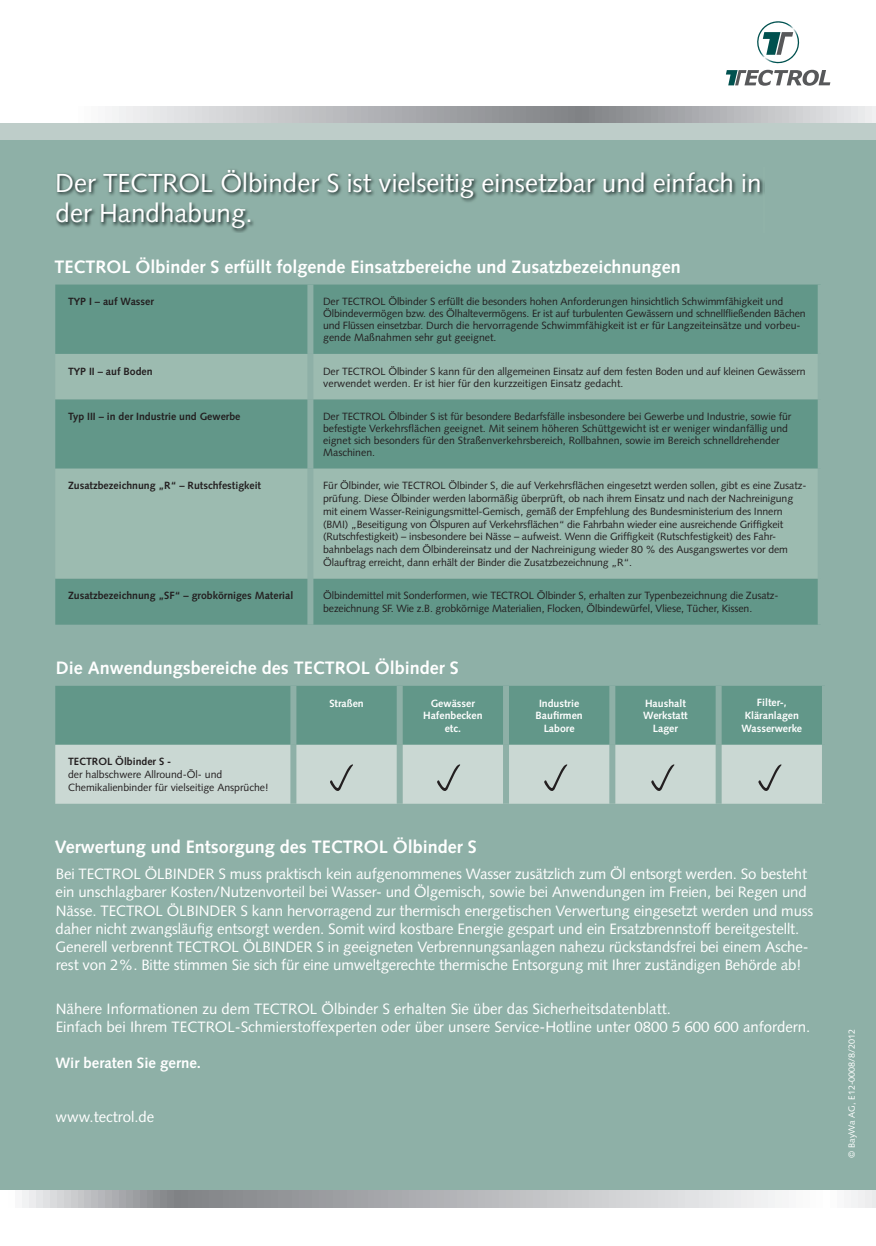
<style>
.page{position:relative;width:876px;height:1246px;background:#fff}
.page>*{position:absolute;margin:0;border:0;box-sizing:border-box;transform-origin:0 0}
.t1{font:26.1px/30px "Syntax";color:#fff}
.t2{font:700 18px "Syntax";color:#fff}
.t3{font:15px/18px "Syntax";letter-spacing:-.01em;color:#fff}
.t4{font:700 15px "Syntax";color:#fff}
.t5{font:10.5px/12.8px "Syntax";letter-spacing:-.01em;color:#231f20}
.t6{font:700 10.5px "Syntax";color:#231f20}
.t7{font:700 10.5px/12.8px "Syntax";color:#fff;text-align:center}
.t8{font:9px "Syntax";color:#fff}
</style>
<div class="page">
<svg style="left:112px;top:106px;width:764px;height:17px;background:#b7b8bb"></svg>
<div style="left:0;top:123px;width:876px;height:17px;background:#becdc9"></div>
<div style="left:0;top:140px;width:876px;height:1056px;background:#8eb0a7"></div>
<svg style="left:726px;top:21px;width:104px;height:65px"></svg>
<svg style="left:0;top:1191px;width:876px;height:17px;background:#c0c1c4"></svg>
<img style="left:56px;top:169px;width:708px;height:64px">
<div style="left:55px;top:285px;width:763px;height:340px;background:#629789"></div>
<svg style="left:55px;top:354px;width:763px;height:224px;fill:#9cbbb0"></svg>
<div style="left:307px;top:285px;width:6px;height:69px;background:#8eb0a7"></div>
<div style="left:307px;top:354px;width:6px;height:45px;background:#8eb0a7"></div>
<div style="left:307px;top:399px;width:6px;height:70px;background:#8eb0a7"></div>
<div style="left:307px;top:469px;width:6px;height:109px;background:#8eb0a7"></div>
<div style="left:307px;top:578px;width:6px;height:47px;background:#8eb0a7"></div>
<div style="left:55px;top:686px;width:767px;height:59px;background:#629789"></div>
<div style="left:55px;top:745px;width:767px;height:59px;background:#cad8d3"></div>
<div style="left:290px;top:686px;width:6px;height:59px;background:#8eb0a7"></div>
<div style="left:397px;top:686px;width:6px;height:59px;background:#8eb0a7"></div>
<div style="left:503px;top:686px;width:6px;height:59px;background:#8eb0a7"></div>
<div style="left:609px;top:686px;width:6px;height:59px;background:#8eb0a7"></div>
<div style="left:716px;top:686px;width:6px;height:59px;background:#8eb0a7"></div>
<div style="left:290px;top:745px;width:6px;height:59px;background:#8eb0a7"></div>
<div style="left:397px;top:745px;width:6px;height:59px;background:#8eb0a7"></div>
<div style="left:503px;top:745px;width:6px;height:59px;background:#8eb0a7"></div>
<div style="left:609px;top:745px;width:6px;height:59px;background:#8eb0a7"></div>
<div style="left:716px;top:745px;width:6px;height:59px;background:#8eb0a7"></div>
<svg style="left:330px;top:764px;width:23px;height:27px"></svg>
<svg style="left:437px;top:764px;width:23px;height:27px"></svg>
<svg style="left:544px;top:764px;width:23px;height:27px"></svg>
<svg style="left:651px;top:764px;width:23px;height:27px"></svg>
<svg style="left:758px;top:764px;width:24px;height:27px"></svg>
<h1 class="t1" style="left:55px;top:168px;width:708px">Der TECTROL Ölbinder S ist vielseitig einsetzbar und einfach in der Handhabung.</h1>
<h2 class="t2" style="left:55px;top:256px;width:628px">TECTROL Ölbinder S erfüllt folgende Einsatzbereiche und Zusatzbezeichnungen</h2>
<p class="t6" style="left:68px;top:296px;width:87px">TYP I – auf Wasser</p>
<p class="t5" style="left:323px;top:296px;width:484px;line-height:12px">Der TECTROL Ölbinder S erfüllt die besonders hohen Anforderungen hinsichtlich Schwimmfähigkeit und Ölbindevermögen bzw. des Ölhaltevermögens. Er ist auf turbulenten Gewässern und schnellfließenden Bächen und Flüssen einsetzbar. Durch die hervorragende Schwimmfähigkeit ist er für Langzeiteinsätze und vorbeu&shy;gende Maßnahmen sehr gut geeignet.</p>
<p class="t6" style="left:68px;top:365px;width:86px">TYP II – auf Boden</p>
<p class="t5" style="left:323px;top:365px;width:484px;line-height:12px">Der TECTROL Ölbinder S kann für den allgemeinen Einsatz auf dem festen Boden und auf kleinen Gewässern verwendet werden. Er ist hier für den kurzzeitigen Einsatz gedacht.</p>
<p class="t6" style="left:68px;top:410px;width:174px">Typ III – in der Industrie und Gewerbe</p>
<p class="t5" style="left:323px;top:410px;width:470px;line-height:12px">Der TECTROL Ölbinder S ist für besondere Bedarfsfälle insbesondere bei Gewerbe und Industrie, sowie für befestigte Verkehrsflächen geeignet. Mit seinem höheren Schüttgewicht ist er weniger windanfällig und eignet sich besonders für den Straßenverkehrsbereich, Rollbahnen, sowie im Bereich schnelldrehender Maschinen.</p>
<p class="t6" style="left:68px;top:480px;width:195px">Zusatzbezeichnung „R“ – Rutschfestigkeit</p>
<p class="t5" style="left:323px;top:479px;width:485px">Für Ölbinder, wie TECTROL Ölbinder S, die auf Verkehrsflächen eingesetzt werden sollen, gibt es eine Zusatz&shy;prüfung. Diese Ölbinder werden labormäßig überprüft, ob nach ihrem Einsatz und nach der Nachreinigung mit einem Wasser-Reinigungsmittel-Gemisch, gemäß der Empfehlung des Bundesministerium des Innern (BMI) „Beseitigung von Ölspuren auf Verkehrsflächen“ die Fahrbahn wieder eine ausreichende Griffigkeit (Rutschfestigkeit) – insbesondere bei Nässe – aufweist. Wenn die Griffigkeit (Rutschfestigkeit) des Fahr&shy;bahnbelags nach dem Ölbindereinsatz und der Nachreinigung wieder 80 % des Ausgangswertes vor dem Ölauftrag erreicht, dann erhält der Binder die Zusatzbezeichnung „R“.</p>
<p class="t6" style="left:68px;top:590px;width:227px">Zusatzbezeichnung „SF“ – grobkörniges Material</p>
<p class="t5" style="left:323px;top:589px;width:457px">Ölbindemittel mit Sonderformen, wie TECTROL Ölbinder S, erhalten zur Typenbezeichnung die Zusatz&shy;bezeichnung SF. Wie z.B. grobkörnige Materialien, Flocken, Ölbindewürfel, Vliese, Tücher, Kissen.</p>
<h2 class="t2" style="left:56px;top:658px;width:405px">Die Anwendungsbereiche des TECTROL Ölbinder S</h2>
<p class="t7" style="left:329px;top:697px;width:36px">Straßen</p>
<p class="t7" style="left:423px;top:697px;width:61px">Gewässer<br>Hafenbecken etc.</p>
<p class="t7" style="left:536px;top:696px;width:49px">Industrie<br>Baufirmen<br>Labore</p>
<p class="t7" style="left:643px;top:696px;width:46px">Haushalt<br>Werkstatt<br>Lager</p>
<p class="t7" style="left:741px;top:696px;width:62px">Filter-,<br>Kläranlagen<br>Wasserwerke</p>
<p class="t6" style="left:68px;top:756px;width:105px">TECTROL Ölbinder S -</p>
<p class="t5" style="left:68px;top:768px;width:202px">der halbschwere Allround-Öl- und<br>Chemikalienbinder für vielseitige Ansprüche!</p>
<h2 class="t2" style="left:55px;top:836px;width:424px">Verwertung und Entsorgung des TECTROL Ölbinder S</h2>
<p class="t3" style="left:55px;top:865px;width:759px">Bei TECTROL ÖLBINDER S muss praktisch kein aufgenommenes Wasser zusätzlich zum Öl entsorgt werden. So besteht ein unschlagbarer Kosten/Nutzenvorteil bei Wasser- und Ölgemisch, sowie bei Anwendungen im Freien, bei Regen und Nässe. TECTROL ÖLBINDER S kann hervorragend zur thermisch energetischen Verwertung eingesetzt werden und muss daher nicht zwangsläufig entsorgt werden. Somit wird kostbare Energie gespart und ein Ersatzbrennstoff bereitgestellt.<br>Generell verbrennt TECTROL ÖLBINDER S in geeigneten Verbrennungsanlagen nahezu rückstandsfrei bei einem Asche&shy;rest von 2%. Bitte stimmen Sie sich für eine umweltgerechte thermische Entsorgung mit Ihrer zuständigen Behörde ab!</p>
<h3 class="t3" style="left:56px;top:1000px;width:756px">Nähere Informationen zu dem TECTROL Ölbinder S erhalten Sie über das Sicherheitsdatenblatt.<br>Einfach bei Ihrem TECTROL-Schmierstoffexperten oder über unsere Service-Hotline unter 0800 5 600 600 anfordern.</h3>
<h3 class="t4" style="left:56px;top:1054px;width:147px">Wir beraten Sie gerne.</h3>
<h3 class="t3" style="left:56px;top:1108px;width:100px">www.tectrol.de</h3>
<p class="t8" style="left:846px;top:1158px;width:131px;rotate:-90deg">© BayWa AG, E12-0008/8/2012</p>
</div>
